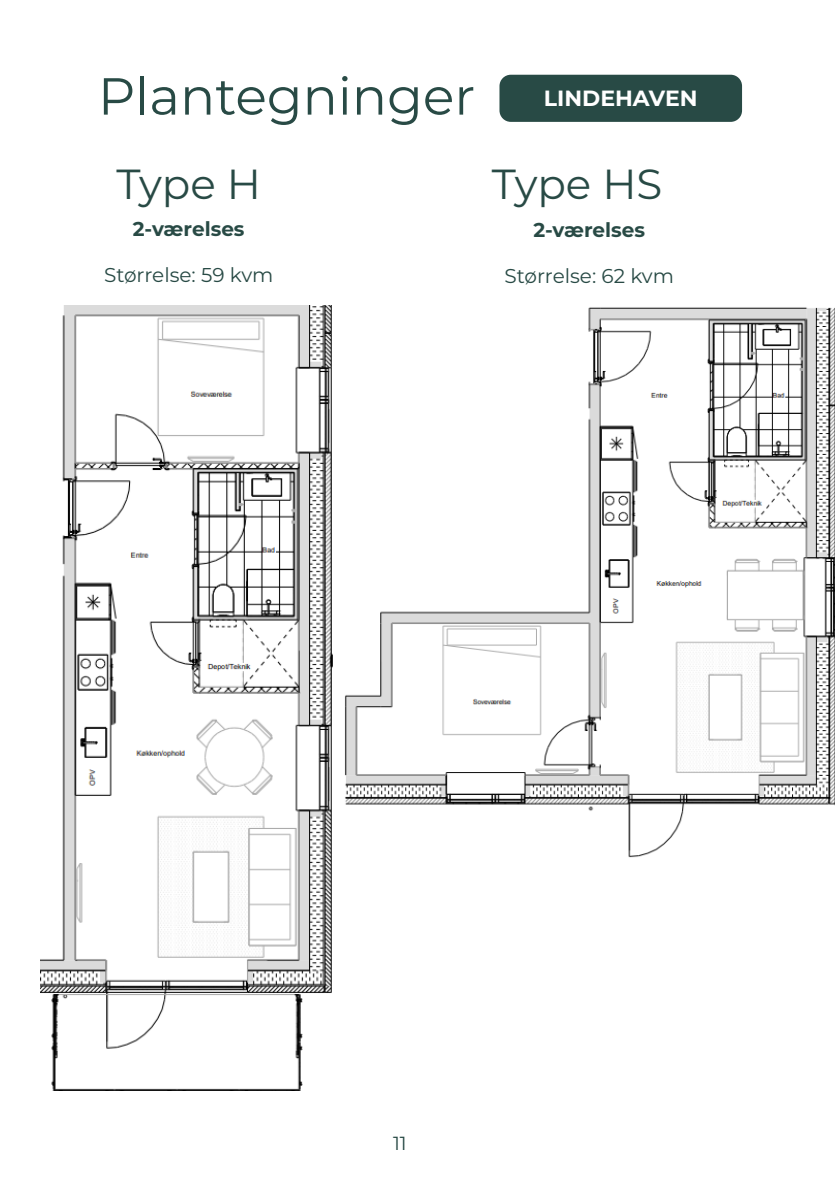
<style>
.page{position:relative;width:840px;height:1191px;background:#fff}
.page>*{position:absolute;margin:0;border:0;box-sizing:border-box;transform-origin:0 0}
.t1{font:52px "Montserrat";color:#284a45}
.t2{font:42px "Montserrat";color:#284a45}
.t3{font:700 22px "Montserrat";color:#fff}
.t4{font:20px "Montserrat";color:#284a45}
.t5{font:700 20px "Montserrat";color:#284a45}
.t6{font:19px "Montserrat";color:#284a45}
</style>
<div class="page">
<div style="left:499px;top:75px;width:242px;height:47px;background:#284a45;border-radius:11px"></div>
<img style="left:41px;top:306px;width:292px;height:784px">
<img style="left:345px;top:307px;width:488px;height:551px">
<p class="t1" style="left:98px;top:60px;width:378px">Plantegninger</p>
<p class="t2" style="left:116px;top:155px;width:146px">Type H</p>
<p class="t5" style="left:133px;top:215px;width:113px">2-værelses</p>
<p class="t4" style="left:104px;top:261px;width:171px">Størrelse: 59 kvm</p>
<p class="t3" style="left:543px;top:82px;width:155px">LINDEHAVEN</p>
<p class="t2" style="left:491px;top:155px;width:172px">Type HS</p>
<p class="t5" style="left:533px;top:215px;width:113px">2-værelses</p>
<p class="t4" style="left:504px;top:262px;width:171px">Størrelse: 62 kvm</p>
<p class="t6" style="left:393px;top:1129px;width:15px">11</p>
</div>
